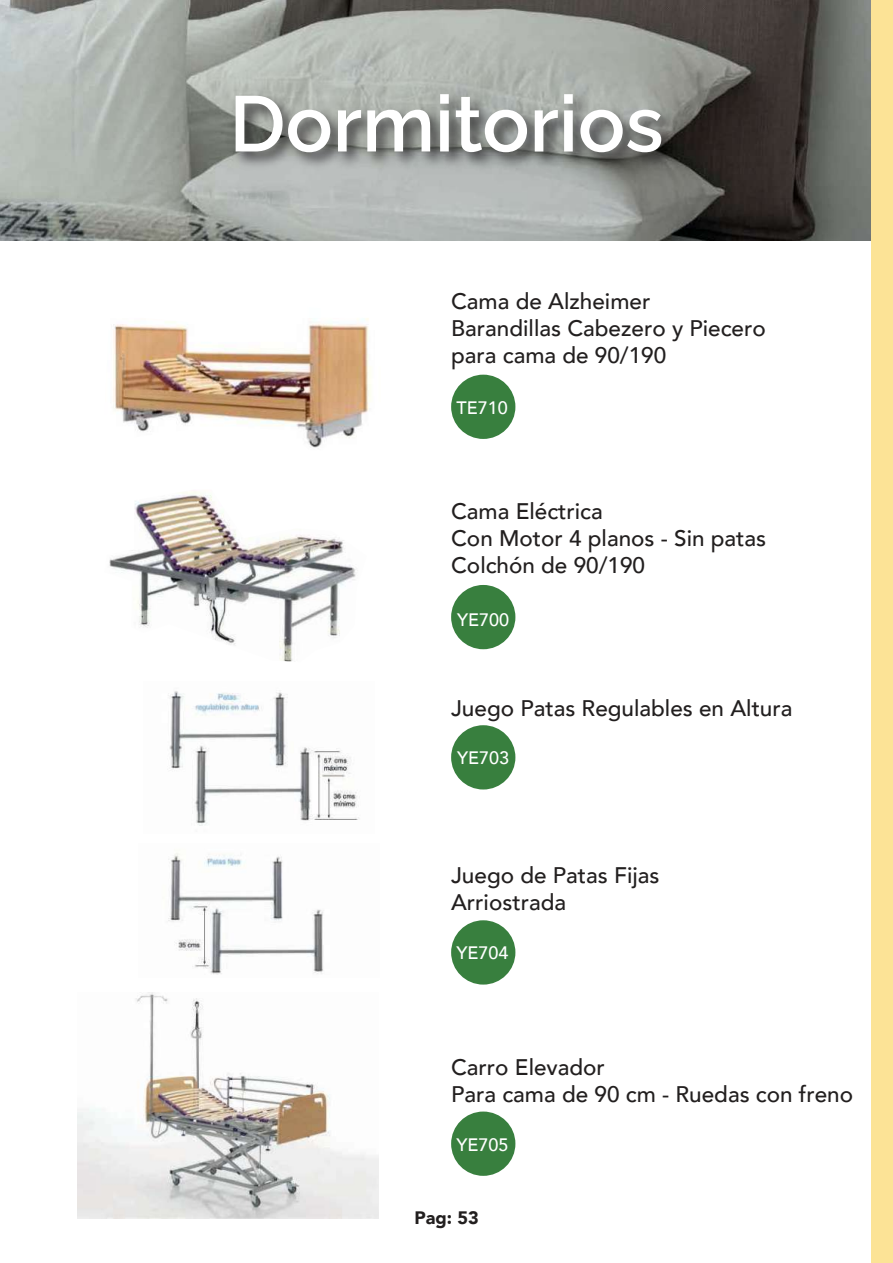
<style>
.page{position:relative;width:893px;height:1263px;background:#fff}
.page>*{position:absolute;margin:0;border:0;box-sizing:border-box;transform-origin:0 0}
.t1{font:600 78.45px "Raleway";color:#fff}
.t2{font:500 22.5px/27px "Avenir";color:#221f1f}
.t3{font:500 18px "Avenir";color:#fff}
.t4{font:900 18px "Avenir";color:#221f1f}
</style>
<div class="page">
<img style="left:0;top:0;width:871px;height:241px">
<div style="left:451px;top:375px;width:64px;height:64px;background:#387f3e;border-radius:50%"></div>
<div style="left:451px;top:920px;width:64px;height:64px;background:#387f3e;border-radius:50%"></div>
<div style="left:451px;top:585px;width:64px;height:64px;background:#387f3e;border-radius:50%"></div>
<div style="left:451px;top:725px;width:64px;height:64px;background:#387f3e;border-radius:50%"></div>
<div style="left:451px;top:1111px;width:64px;height:65px;background:#387f3e;border-radius:50%"></div>
<img style="left:221px;top:76px;width:465px;height:116px">
<img style="left:77px;top:992px;width:301px;height:226px">
<img style="left:168px;top:691px;width:191px;height:135px">
<img style="left:168px;top:853px;width:156px;height:122px">
<div style="left:871px;top:0;width:22px;height:1263px;background:#fce396"></div>
<img style="left:109px;top:491px;width:170px;height:154px">
<img style="left:279px;top:535px;width:77px;height:127px">
<img style="left:113px;top:318px;width:258px;height:130px">
<h1 class="t1" style="left:229px;top:94px;width:436px">Dormitorios</h1>
<p class="t2" style="left:451px;top:290px;width:316px">Cama de Alzheimer<br>Barandillas Cabezero y Piecero para cama de 90/190</p>
<p class="t3" style="left:456px;top:400px;width:53px">TE710</p>
<p class="t2" style="left:451px;top:500px;width:317px">Cama Eléctrica<br>Con Motor 4 planos - Sin patas<br>Colchón de 90/190</p>
<p class="t3" style="left:457px;top:612px;width:54px">YE700</p>
<p class="t2" style="left:451px;top:697px;width:343px">Juego Patas Regulables en Altura</p>
<p class="t3" style="left:457px;top:750px;width:54px">YE703</p>
<p class="t2" style="left:451px;top:864px;width:210px">Juego de Patas Fijas<br>Arriostrada</p>
<p class="t3" style="left:456px;top:945px;width:54px">YE704</p>
<p class="t2" style="left:451px;top:1056px;width:403px">Carro Elevador<br>Para cama de 90 cm - Ruedas con freno</p>
<p class="t3" style="left:456px;top:1137px;width:54px">YE705</p>
<p class="t4" style="left:414px;top:1211px;width:66px">Pag: 53</p>
</div>
